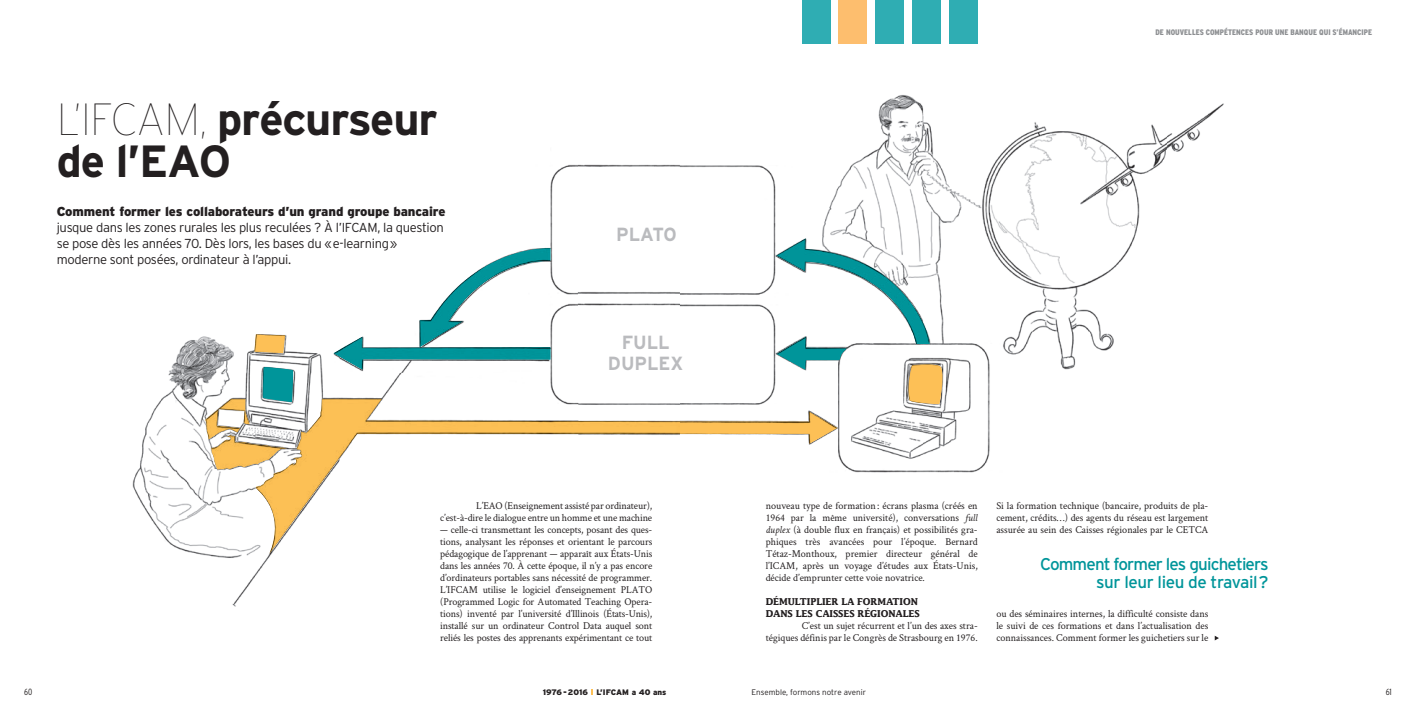
<style>
.page{position:relative;width:1418px;height:709px;background:#fff}
.page>*{position:absolute;margin:0;border:0;box-sizing:border-box;transform-origin:0 0}
.t1{font:700 45px/42px "Interstate";letter-spacing:-.025em;color:#231f20}
.t2{font:700 19px/21px "Interstate";color:#babbbe;text-align:center}
.t3{font:17px/18px "Interstate";letter-spacing:-.05em;color:#00959a;text-align:right}
.t4{font:300 13px/16px "Interstate";letter-spacing:-.025em;color:#231f20}
.t5{font:900 13px "Interstate";letter-spacing:-.01em;color:#231f20}
.t6{font:10.5px/12px "Crimson Text";color:#231f20;text-align:justify}
.t7{font:700 9.5px/12px "Lucida";letter-spacing:-.01em;color:#231f20;scale:.95 1}
.t8{font:300 condensed 9px "Interstate";color:#231f20}
.t9{font:900 condensed 8px "Interstate";color:#8d8f92}
.t10{font:300 8px "Interstate";color:#231f20}
.t11{font:900 8px "Interstate";color:#231f20}
.s1{font-weight:100}
.s2{font-style:italic}
</style>
<div class="page">
<img style="left:132px;top:164px;width:548px;height:443px">
<img style="left:262px;top:367px;width:31px;height:32px">
<img style="left:254px;top:334px;width:31px;height:19px">
<img style="left:333px;top:336px;width:217px;height:34px">
<img style="left:420px;top:248px;width:130px;height:99px">
<img style="left:205px;top:399px;width:45px;height:40px">
<img style="left:211px;top:435px;width:45px;height:34px">
<img style="left:256px;top:399px;width:424px;height:155px">
<img style="left:680px;top:95px;width:544px;height:546px">
<img style="left:906px;top:364px;width:39px;height:40px">
<img style="left:776px;top:344px;width:70px;height:26px">
<img style="left:776px;top:238px;width:153px;height:106px">
<img style="left:680px;top:411px;width:157px;height:33px">
<div style="left:801px;top:0;width:29px;height:44px;background:#2fadb3"></div>
<div style="left:838px;top:0;width:29px;height:44px;background:#fdbe6e"></div>
<div style="left:875px;top:0;width:29px;height:44px;background:#2fadb3"></div>
<div style="left:912px;top:0;width:28px;height:44px;background:#2fadb3"></div>
<div style="left:949px;top:0;width:28px;height:44px;background:#2fadb3"></div>
<svg style="left:1214px;top:635px;width:4px;height:5px"></svg>
<h1 class="t1" style="left:57px;top:98px;width:382px"><span class="s1">L’IFCAM,</span> précurseur de l’EAO</h1>
<p class="t5" style="left:57px;top:203px;width:390px">Comment former les collaborateurs d’un grand groupe bancaire</p>
<p class="t4" style="left:57px;top:219px;width:389px">jusque dans les zones rurales les plus reculées ? À l’IFCAM, la question se pose dès les années 70. Dès lors, les bases du « e-learning » moderne sont posées, ordinateur à l’appui.</p>
<h2 class="t2" style="left:616px;top:223px;width:62px">PLATO</h2>
<h2 class="t2" style="left:608px;top:332px;width:77px">FULL<br>DUPLEX</h2>
<p class="t6" style="left:440px;top:499px;width:213px;text-align:right">L’EAO (Enseignement assisté par ordinateur), c’est-à-dire le dialogue entre un homme et une machine</p>
<p class="t6" style="left:440px;top:523px;width:213px">— celle-ci transmettant les concepts, posant des ques&shy;tions, analysant les réponses et orientant le parcours pédagogique de l’apprenant — apparaît aux États-Unis dans les années 70. À cette époque, il n’y a pas encore d’ordinateurs portables sans nécessité de programmer.<br>L’IFCAM utilise le logiciel d’enseignement PLATO (Programmed Logic for Automated Teaching Opera&shy;tions) inventé par l’université d’Illinois (États-Unis), installé sur un ordinateur Control Data auquel sont reliés les postes des apprenants expérimentant ce tout</p>
<p class="t9" style="left:1155px;top:27px;width:218px">DE NOUVELLES COMPÉTENCES POUR UNE BANQUE QUI S’ÉMANCIPE</p>
<p class="t6" style="left:765px;top:499px;width:213px">nouveau type de formation : écrans plasma (créés en 1964 par la même université), conversations <span class="s2">full duplex</span> (à double flux en français) et possibilités gra&shy;phiques très avancées pour l’époque. Bernard Tétaz-Monthoux, premier directeur général de l’ICAM, après un voyage d’études aux États-Unis, décide d’emprunter cette voie novatrice.</p>
<p class="t7" style="left:765px;top:595px;width:164px">DÉMULTIPLIER LA FORMATION<br>DANS LES CAISSES RÉGIONALES</p>
<p class="t6" style="left:765px;top:619px;width:213px;text-align:right">C’est un sujet récurrent et l’un des axes stra-<br>tégiques définis par le Congrès de Strasbourg en 1976.</p>
<p class="t6" style="left:996px;top:499px;width:213px">Si la formation technique (bancaire, produits de pla&shy;cement, crédits…) des agents du réseau est largement assurée au sein des Caisses régionales par le CETCA</p>
<h3 class="t3" style="left:1040px;top:555px;width:230px">Comment former les guichetiers sur leur lieu de travail ?</h3>
<p class="t6" style="left:996px;top:607px;width:213px">ou des séminaires internes, la difficulté consiste dans le suivi de ces formations et dans l’actualisation des connaissances. Comment former les guichetiers sur le</p>
<p class="t8" style="left:24px;top:686px;width:10px">60</p>
<p class="t8" style="left:1385px;top:686px;width:8px">61</p>
<p class="t11" style="left:543px;top:687px;width:125px">1976 - 2016 L’IFCAM a 40 ans</p>
<p class="t10" style="left:751px;top:687px;width:116px">Ensemble, formons notre avenir</p>
</div>
